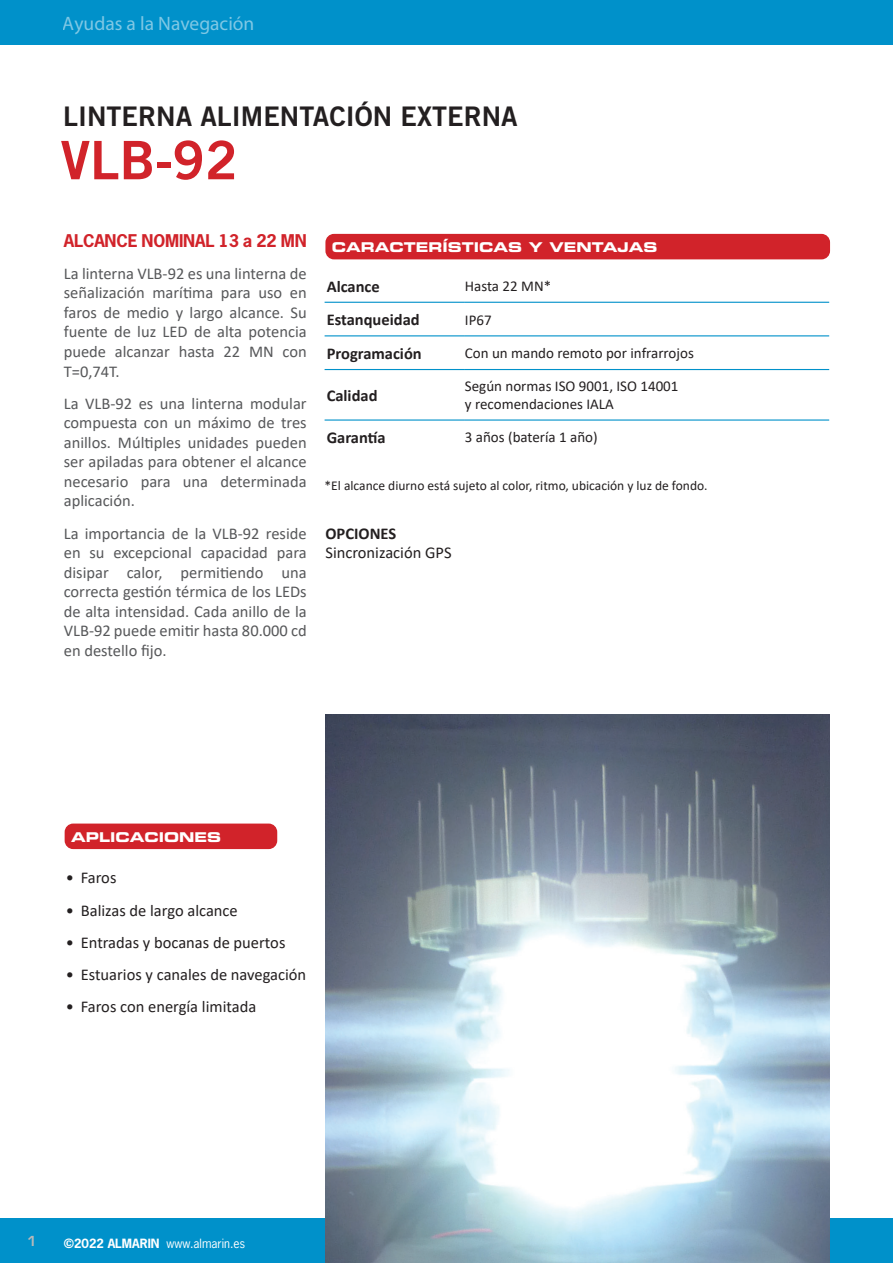
<style>
.page{position:relative;width:893px;height:1263px;background:#fff}
.page>*{position:absolute;margin:0;border:0;box-sizing:border-box;transform-origin:0 0}
.t1{font:53.1px "Trade Gothic LT Std Bd 2";color:#d1232a}
.t2{font:27px "Trade Gothic LT Std Bd 2";color:#231f20}
.t3{font:19.5px "Myriad Pro";color:#fff}
.t4{font:16.5px/19.5px "Calibri";color:#57585a;text-align:justify}
.t5{font:16.5px "Calibri";color:#231f20}
.TAULA_1_OK{font:700 16.5px "Calibri";color:#231f20}
.FRASE{font:700 16.5px "News Gothic Std";letter-spacing:-.01em;color:#d1232a}
.t6{font:15px/18px "Calibri";color:#231f20}
.t7{font:13.5px "Calibri";color:#231f20}
.t8{font:13.5px "Eurostile Bold Extended Two";color:#fff}
.t9{font:600 13.5px "Eurostile";color:#b9b9b9}
.t10{font:12px "News Gothic Std";color:#fff}
.s1{font-weight:700}
</style>
<div class="page">
<div style="left:0;top:1218px;width:893px;height:45px;background:#0091ca"></div>
<div style="left:0;top:0;width:893px;height:45px;background:#0091ca"></div>
<div style="left:65px;top:823px;width:212px;height:26px;background:#d1232a;border-radius:9px"></div>
<div style="left:325px;top:234px;width:505px;height:25px;background:#d1232a;border-radius:9px"></div>
<hr style="left:325px;top:302px;width:140px;height:1px;background:#0091ca">
<hr style="left:465px;top:302px;width:364px;height:1px;background:#0091ca">
<hr style="left:325px;top:335px;width:140px;height:1px;background:#0091ca">
<hr style="left:465px;top:335px;width:364px;height:1px;background:#0091ca">
<hr style="left:325px;top:369px;width:140px;height:1px;background:#0091ca">
<hr style="left:465px;top:369px;width:364px;height:1px;background:#0091ca">
<hr style="left:325px;top:419px;width:140px;height:2px;background:#0091ca">
<hr style="left:465px;top:419px;width:364px;height:2px;background:#0091ca">
<img style="left:325px;top:714px;width:504px;height:549px">
<p class="t3" style="left:63px;top:11px;width:193px">Ayudas a la Navegación</p>
<p class="t2" style="left:63px;top:99px;width:456px">LINTERNA ALIMENTACIÓN EXTERNA</p>
<p class="t1" style="left:61px;top:127px;width:179px">VLB-92</p>
<p class="FRASE" style="left:64px;top:230px;width:244px">ALCANCE NOMINAL 13 a 22 MN</p>
<p class="t4" style="left:64px;top:263px;width:244px">La linterna VLB-92 es una linterna de señalización marítima para uso en faros de medio y largo alcance. Su fuente de luz LED de alta potencia puede alcanzar hasta 22 MN con T=0,74T.</p>
<p class="t4" style="left:64px;top:393px;width:244px">La VLB-92 es una linterna modular compuesta con un máximo de tres anillos. Múltiples unidades pueden ser apiladas para obtener el alcance necesario para una determinada aplicación.</p>
<p class="t4" style="left:64px;top:523px;width:244px">La importancia de la VLB-92 reside en su excepcional capacidad para disipar calor, permitiendo una correcta gestión térmica de los LEDs de alta intensidad. Cada anillo de la VLB-92 puede emitir hasta 80.000 cd en destello fijo.</p>
<p class="t8" style="left:332px;top:237px;width:327px">CARACTERÍSTICAS Y VENTAJAS</p>
<p class="TAULA_1_OK" style="left:327px;top:274px;width:55px">Alcance</p>
<p class="t6" style="left:465px;top:277px;width:88px">Hasta 22 MN*</p>
<p class="TAULA_1_OK" style="left:327px;top:308px;width:94px">Estanqueidad</p>
<p class="t6" style="left:465px;top:310px;width:28px">IP67</p>
<p class="TAULA_1_OK" style="left:327px;top:342px;width:97px">Programación</p>
<p class="t6" style="left:465px;top:344px;width:230px">Con un mando remoto por infrarrojos</p>
<p class="TAULA_1_OK" style="left:327px;top:384px;width:52px">Calidad</p>
<p class="t6" style="left:465px;top:377px;width:215px">Según normas ISO 9001, ISO 14001 y recomendaciones IALA</p>
<p class="TAULA_1_OK" style="left:327px;top:426px;width:60px">Garantía</p>
<p class="t6" style="left:465px;top:428px;width:134px">3 años (batería 1 año)</p>
<p class="t7" style="left:325px;top:476px;width:385px">*El alcance diurno está sujeto al color, ritmo, ubicación y luz de fondo.</p>
<p class="TAULA_1_OK" style="left:325px;top:522px;width:72px">OPCIONES</p>
<p class="t5" style="left:325px;top:541px;width:128px">Sincronización GPS</p>
<p class="t8" style="left:71px;top:827px;width:152px">APLICACIONES</p>
<p class="t5" style="left:66px;top:866px;width:52px">• Faros</p>
<p class="t5" style="left:66px;top:899px;width:173px">• Balizas de largo alcance</p>
<p class="t5" style="left:66px;top:931px;width:221px">• Entradas y bocanas de puertos</p>
<p class="t5" style="left:66px;top:963px;width:242px">• Estuarios y canales de navegación</p>
<p class="t5" style="left:66px;top:995px;width:192px">• Faros con energía limitada</p>
<p class="t9" style="left:27px;top:1232px;width:11px">1</p>
<p class="t10" style="left:64px;top:1236px;width:183px"><span class="s1">©2022 ALMARIN</span> www.almarin.es</p>
</div>
